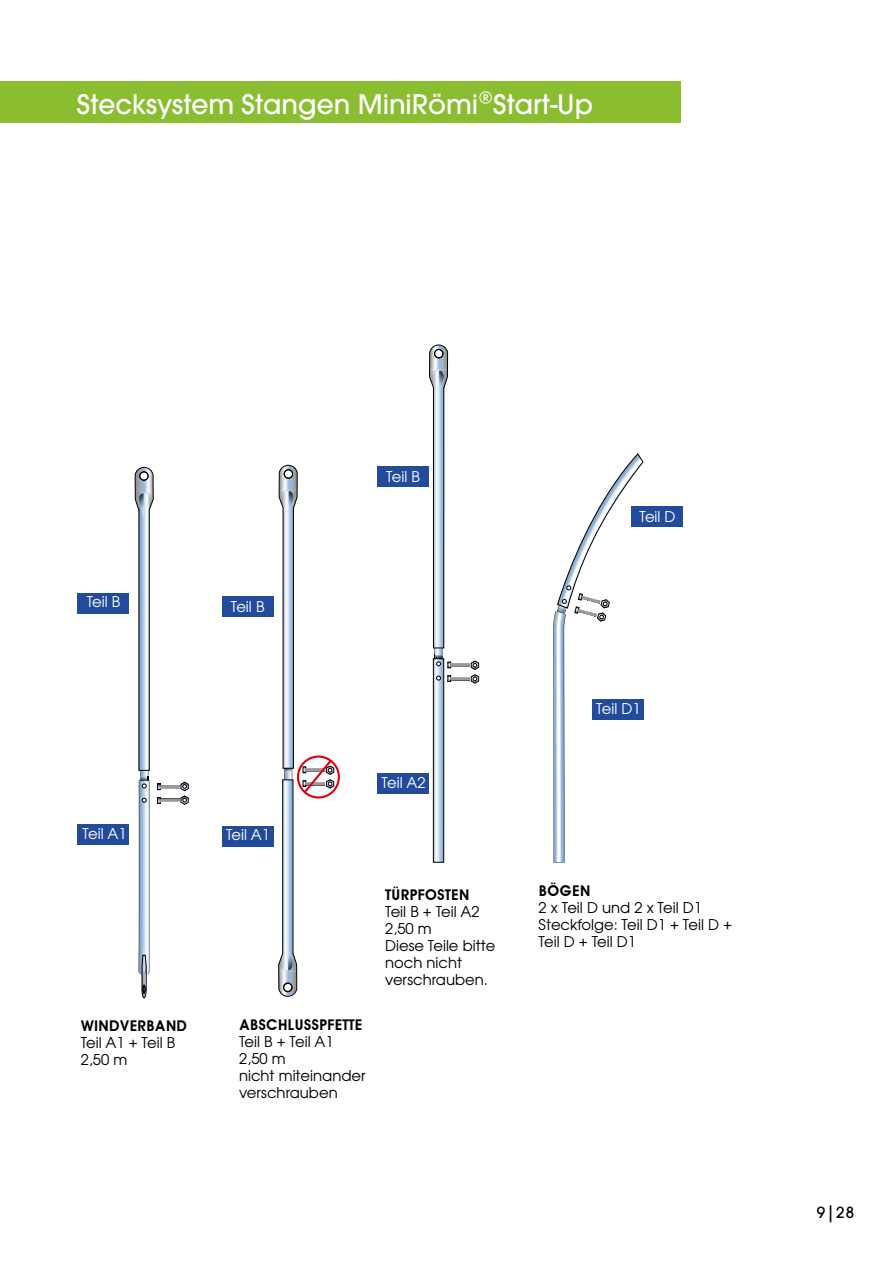
<style>
.page{position:relative;width:893px;height:1263px;background:#fff}
.page>*{position:absolute;margin:0;border:0;box-sizing:border-box;transform-origin:0 0}
.t1{font:500 29.55px "Avant Gard";color:#fff}
.t2{font:500 16.95px "Avant Gard";color:#000}
.t3{font:14.85px/17px "Avant Garde";color:#000}
.t4{font:14.85px "Avant Garde";color:#fff}
.t5{font:600 14.85px "Avant Garde";color:#000}
</style>
<div class="page">
<div style="left:377px;top:773px;width:52px;height:21px;background:#234b9c"></div>
<div style="left:77px;top:593px;width:52px;height:21px;background:#234b9c"></div>
<div style="left:0;top:81px;width:681px;height:42px;background:#8bbd31"></div>
<div style="left:592px;top:699px;width:52px;height:21px;background:#234b9c"></div>
<div style="left:631px;top:506px;width:52px;height:21px;background:#234b9c"></div>
<div style="left:77px;top:824px;width:52px;height:21px;background:#234b9c"></div>
<div style="left:377px;top:466px;width:52px;height:21px;background:#234b9c"></div>
<div style="left:222px;top:596px;width:52px;height:21px;background:#234b9c"></div>
<div style="left:222px;top:826px;width:52px;height:20px;background:#234b9c"></div>
<svg style="left:135px;top:467px;width:53px;height:531px"></svg>
<svg style="left:429px;top:345px;width:50px;height:518px"></svg>
<svg style="left:553px;top:453px;width:90px;height:409px"></svg>
<div style="left:297px;top:755px;width:43px;height:43px;border:2px solid #e3000b;border-radius:50%"></div>
<svg style="left:278px;top:465px;width:56px;height:532px"></svg>
<h1 class="t1" style="left:77px;top:87px;width:517px">Stecksystem Stangen MiniRömi®Start-Up</h1>
<p class="t4" style="left:386px;top:468px;width:35px">Teil B</p>
<p class="t4" style="left:639px;top:507px;width:38px">Teil D</p>
<p class="t4" style="left:87px;top:593px;width:35px">Teil B</p>
<p class="t4" style="left:231px;top:598px;width:35px">Teil B</p>
<p class="t4" style="left:596px;top:699px;width:46px">Teil D1</p>
<p class="t4" style="left:382px;top:773px;width:46px">Teil A2</p>
<p class="t4" style="left:83px;top:825px;width:46px">Teil A1</p>
<p class="t4" style="left:226px;top:825px;width:46px">Teil A1</p>
<p class="t5" style="left:385px;top:886px;width:86px">TÜRPFOSTEN</p>
<p class="t3" style="left:385px;top:903px;width:112px">Teil B + Teil A2<br>2,50 m<br>Diese Teile bitte noch nicht verschrauben.</p>
<p class="t5" style="left:539px;top:882px;width:54px">BÖGEN</p>
<p class="t3" style="left:539px;top:898px;width:195px">2 x Teil D und 2 x Teil D1<br>Steckfolge: Teil D1 + Teil D +<br>Teil D + Teil D1</p>
<p class="t5" style="left:81px;top:1016px;width:108px">WINDVERBAND</p>
<p class="t3" style="left:81px;top:1033px;width:96px">Teil A1 + Teil B<br>2,50 m</p>
<p class="t5" style="left:239px;top:1016px;width:125px">ABSCHLUSSPFETTE</p>
<p class="t3" style="left:239px;top:1033px;width:128px">Teil B + Teil A1<br>2,50 m<br>nicht miteinander verschrauben</p>
<p class="t2" style="left:817px;top:1202px;width:39px">9|28</p>
</div>
